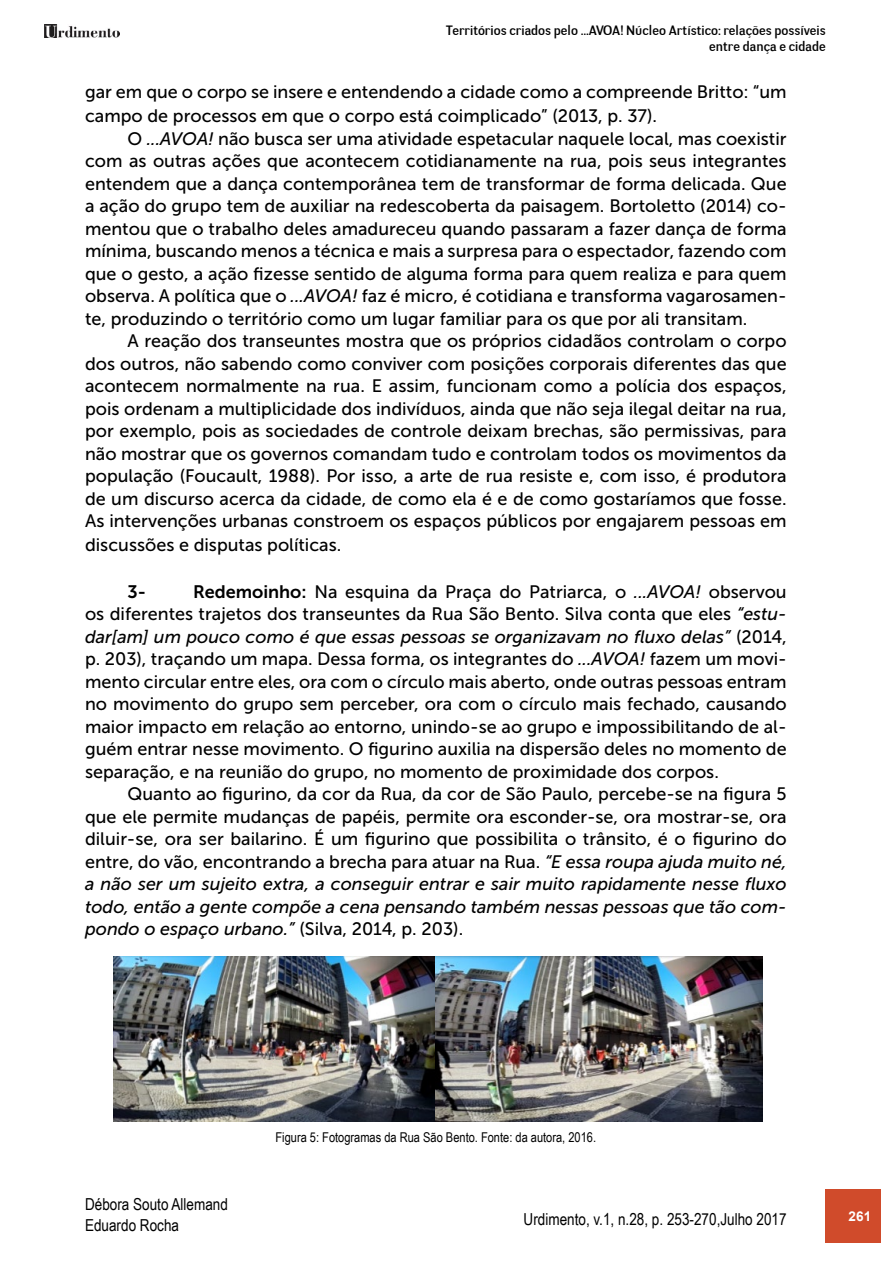
<style>
.page{position:relative;width:893px;height:1263px;background:#fff}
.page>*{position:absolute;margin:0;border:0;box-sizing:border-box;transform-origin:0 0}
.t1{font:18px/22.5px "Museo Sans 500";color:#000;text-align:justify}
.t2{font:18px "Museo Sans 700";color:#000}
.t3{font:16.5px/21px "Arial Narrow";color:#000}
.t4{font:13.5px/16.2px "Negotiate Free";color:#000;text-align:right}
.t5{font:13.5px "Arial Narrow";color:#000}
.t6{font:700 13.5px "Arial";color:#fff}
.s1{font-style:italic}
.s2{font-family:"Museo Sans 700"}
</style>
<div class="page">
<img style="left:45px;top:25px;width:75px;height:13px">
<div style="left:825px;top:1189px;width:55px;height:53px;background:#d04b2b"></div>
<img style="left:114px;top:956px;width:648px;height:166px">
<p class="t4" style="left:446px;top:22px;width:381px">Territórios criados pelo ...AVOA! Núcleo Artístico: relações possíveis entre dança e cidade</p>
<p class="t1" style="left:85px;top:80px;width:703px;line-height:24px">gar em que o corpo se insere e entendendo a cidade como a compreende Britto: “um campo de processos em que o corpo está coimplicado” (2013, p. 37).</p>
<p class="t1" style="left:85px;top:127px;width:703px;text-indent:43px">O <span class="s1">...AVOA!</span> não busca ser uma atividade espetacular naquele local, mas coexistir com as outras ações que acontecem cotidianamente na rua, pois seus integrantes entendem que a dança contemporânea tem de transformar de forma delicada. Que a ação do grupo tem de auxiliar na redescoberta da paisagem. Bortoletto (2014) co&shy;mentou que o trabalho deles amadureceu quando passaram a fazer dança de forma mínima, buscando menos a técnica e mais a surpresa para o espectador, fazendo com que o gesto, a ação fizesse sentido de alguma forma para quem realiza e para quem observa. A política que o <span class="s1">...AVOA!</span> faz é micro, é cotidiana e transforma vagarosamen&shy;te, produzindo o território como um lugar familiar para os que por ali transitam.</p>
<p class="t1" style="left:85px;top:330px;width:703px;text-indent:43px">A reação dos transeuntes mostra que os próprios cidadãos controlam o corpo dos outros, não sabendo como conviver com posições corporais diferentes das que acontecem normalmente na rua. E assim, funcionam como a polícia dos espaços, pois ordenam a multiplicidade dos indivíduos, ainda que não seja ilegal deitar na rua, por exemplo, pois as sociedades de controle deixam brechas, são permissivas, para não mostrar que os governos comandam tudo e controlam todos os movimentos da população (Foucault, 1988). Por isso, a arte de rua resiste e, com isso, é produtora de um discurso acerca da cidade, de como ela é e de como gostaríamos que fosse.<br>As intervenções urbanas constroem os espaços públicos por engajarem pessoas em discussões e disputas políticas.</p>
<p class="t2" style="left:128px;top:582px;width:20px">3-</p>
<p class="t1" style="left:85px;top:580px;width:703px;text-indent:108px"><span class="s2">Redemoinho:</span> Na esquina da Praça do Patriarca, o <span class="s1">...AVOA!</span> observou os diferentes trajetos dos transeuntes da Rua São Bento. Silva conta que eles <span class="s1">“estu&shy;dar[am] um pouco como é que essas pessoas se organizavam no fluxo delas”</span> (2014, p. 203), traçando um mapa. Dessa forma, os integrantes do <span class="s1">...AVOA!</span> fazem um movi&shy;mento circular entre eles, ora com o círculo mais aberto, onde outras pessoas entram no movimento do grupo sem perceber, ora com o círculo mais fechado, causando maior impacto em relação ao entorno, unindo-se ao grupo e impossibilitando de al&shy;guém entrar nesse movimento. O figurino auxilia na dispersão deles no momento de separação, e na reunião do grupo, no momento de proximidade dos corpos.</p>
<p class="t1" style="left:85px;top:783px;width:703px;text-indent:43px">Quanto ao figurino, da cor da Rua, da cor de São Paulo, percebe-se na figura 5 que ele permite mudanças de papéis, permite ora esconder-se, ora mostrar-se, ora diluir-se, ora ser bailarino. É um figurino que possibilita o trânsito, é o figurino do entre, do vão, encontrando a brecha para atuar na Rua. <span class="s1">“E essa roupa ajuda muito né, a não ser um sujeito extra, a conseguir entrar e sair muito rapidamente nesse fluxo todo, então a gente compõe a cena pensando também nessas pessoas que tão com&shy;pondo o espaço urbano.”</span> (Silva, 2014, p. 203).</p>
<p class="t3" style="left:85px;top:1193px;width:144px">Débora Souto Allemand<br>Eduardo Rocha</p>
<p class="t5" style="left:275px;top:1128px;width:322px">Figura 5: Fotogramas da Rua São Bento. Fonte: da autora, 2016.</p>
<p class="t3" style="left:524px;top:1207px;width:265px">Urdimento, v.1, n.28, p. 253-270,Julho 2017</p>
<p class="t6" style="left:849px;top:1207px;width:24px">261</p>
</div>
